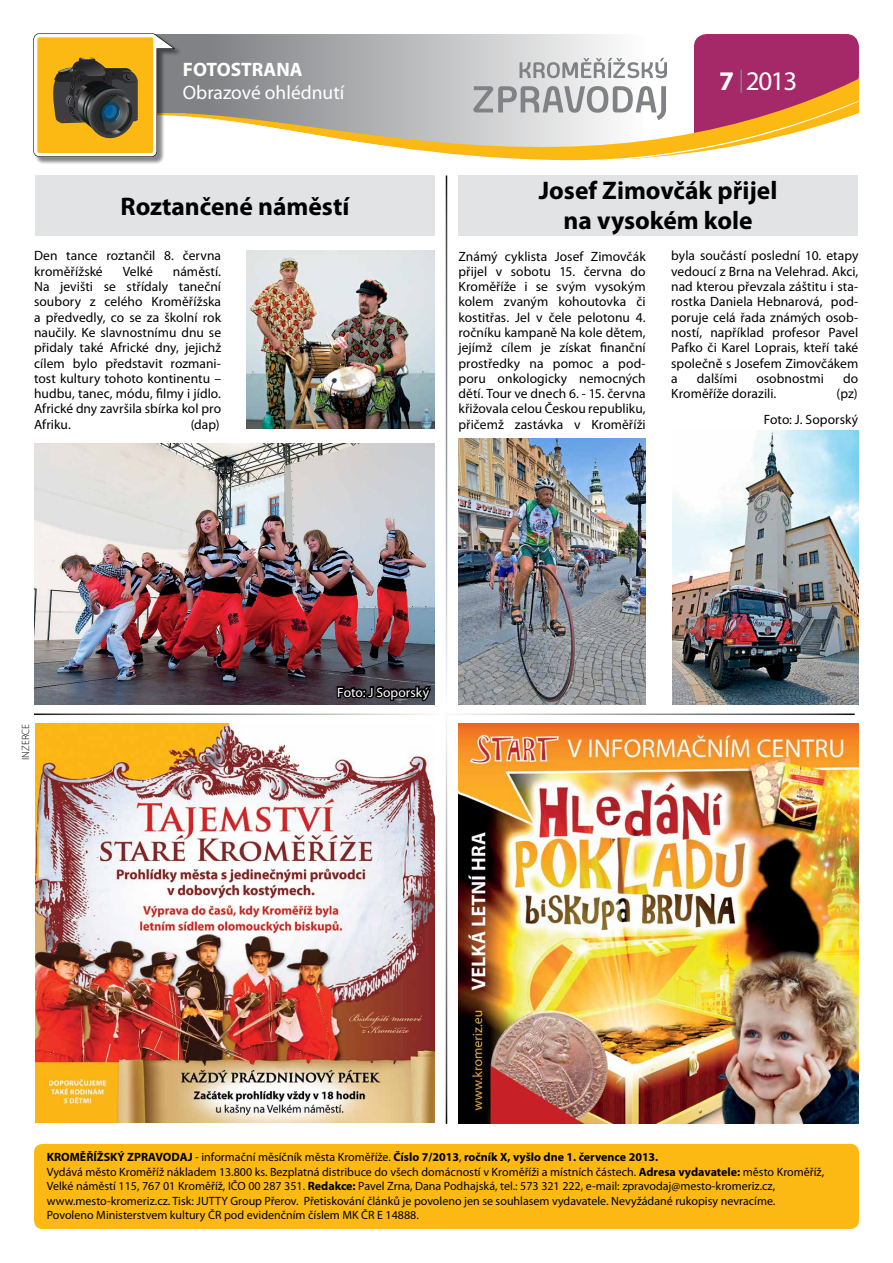
<style>
.page{position:relative;width:893px;height:1263px;background:#fff}
.page>*{position:absolute;margin:0;border:0;box-sizing:border-box;transform-origin:0 0}
.t1{font:27px "Myriad Pro";color:#fff}
.t2{font:700 25.5px/30.6px "Myriad Pro";color:#000;text-align:center}
.t3{font:19.5px "Myriad Pro";color:#fff}
.t4{font:700 19.5px "Myriad Pro";color:#fff}
.t5{font:13.5px/15.3px "Myriad Pro";letter-spacing:.005em;color:#000;text-align:justify}
.t6{font:13.5px "Myriad Pro";letter-spacing:.005em;color:#fff}
.t7{font:12px/14.4px "Myriad Pro";color:#000}
.t8{font:300 10.5px "Myriad Pro";color:#000}
.s1{font-weight:700}
</style>
<div class="page">
<svg style="left:182px;top:34px;width:432px;height:44px;background:#b0b2b3"></svg>
<div style="left:34px;top:1144px;width:825px;height:85px;background:#fdb913;border-radius:9px"></div>
<svg style="left:520px;top:58px;width:147px;height:20px"></svg>
<div style="left:694px;top:34px;width:165px;height:44px;background:#a52869"></div>
<svg style="left:182px;top:78px;width:677px;height:83px"></svg>
<div style="left:34px;top:34px;width:148px;height:131px;background:#000;opacity:.38"></div>
<hr style="left:740px;top:70px;width:2px;height:23px;background:#808285">
<div style="left:35px;top:35px;width:145px;height:129px;background:#000;opacity:.15"></div>
<svg style="left:33px;top:33px;width:141px;height:126px;background:#b19347"></svg>
<div style="left:458px;top:176px;width:400px;height:60px;background:#e2e3e4"></div>
<div style="left:35px;top:176px;width:400px;height:60px;background:#e2e3e4"></div>
<img style="left:247px;top:250px;width:188px;height:178px">
<img style="left:34px;top:443px;width:401px;height:261px">
<img style="left:672px;top:431px;width:186px;height:273px">
<img style="left:458px;top:439px;width:188px;height:265px">
<svg style="left:335px;top:670px;width:99px;height:35px;background:#35333b"></svg>
<img style="left:458px;top:724px;width:400px;height:400px">
<img style="left:36px;top:724px;width:398px;height:399px">
<h3 class="t4" style="left:183px;top:58px;width:121px">FOTOSTRANA</h3>
<h3 class="t3" style="left:183px;top:82px;width:163px">Obrazové ohlédnutí</h3>
<h2 class="t2" style="left:121px;top:192px;width:231px">Roztančené náměstí</h2>
<p class="t5" style="left:34px;top:248px;width:189px">Den tance roztančil 8. června kroměřížské</p>
<p class="t5" style="left:123px;top:264px;width:32px">Velké</p>
<p class="t5" style="left:34px;top:264px;width:189px;text-indent:139px">náměstí.<br>Na jevišti se střídaly taneční soubory z celého Kroměřížska a předvedly, co se za školní rok naučily. Ke slavnostnímu dnu se přidaly také Africké dny, jejichž cílem bylo představit rozmani&shy;tost kultury tohoto kontinentu – hudbu, tanec, módu, filmy i jídlo.<br>Africké dny završila sbírka kol pro Afriku.</p>
<p class="t5" style="left:191px;top:417px;width:30px">(dap)</p>
<h1 class="t1" style="left:719px;top:66px;width:80px"><span class="s1">7</span> 2013</h1>
<h2 class="t2" style="left:539px;top:175px;width:240px">Josef Zimovčák přijel na vysokém kole</h2>
<p class="t5" style="left:458px;top:249px;width:189px">Známý cyklista Josef Zimovčák přijel v sobotu 15. června do Kroměříže i se svým vysokým kolem zvaným kohoutovka či kostitřas. Jel v čele pelotonu 4. ročníku kampaně Na kole dětem, jejímž cílem je získat finanční prostředky na pomoc a pod&shy;poru onkologicky nemocných dětí. Tour ve dnech 6. - 15. června křižovala celou Českou republiku, přičemž zastávka v Kroměříži</p>
<p class="t5" style="left:671px;top:249px;width:189px">byla součástí poslední 10. etapy vedoucí z Brna na Velehrad. Akci, nad kterou převzala záštitu i sta&shy;rostka Daniela Hebnarová, pod&shy;poruje celá řada známých osob&shy;ností, například profesor Pavel Pafko či Karel Loprais, kteří také společně s Josefem Zimovčákem a</p>
<p class="t5" style="left:697px;top:371px;width:42px">dalšími</p>
<p class="t5" style="left:756px;top:371px;width:69px">osobnostmi</p>
<p class="t5" style="left:843px;top:371px;width:17px">do</p>
<p class="t5" style="left:671px;top:386px;width:107px">Kroměříže dorazili.</p>
<p class="t5" style="left:764px;top:381px;width:96px;line-height:25.8px;text-align:right">(pz)<br>Foto: J. Soporský</p>
<p class="t8" style="left:20px;top:760px;width:37px;rotate:-90deg">INZERCE</p>
<p class="t6" style="left:337px;top:685px;width:93px">Foto: J Soporský</p>
<p class="t7" style="left:47px;top:1150px;width:779px"><span class="s1">KROMĚŘÍŽSKÝ ZPRAVODAJ</span> - informační měsíčník města Kroměříže. <span class="s1">Číslo 7/2013</span>, <span class="s1">ročník X, vyšlo dne 1. července 2013.<br></span>Vydává město Kroměříž nákladem 13.800 ks. Bezplatná distribuce do všech domácností v Kroměříži a místních částech. <span class="s1">Adresa vydavatele:</span> město Kroměříž, Velké náměstí 115, 767 01 Kroměříž, IČO 00 287 351. <span class="s1">Redakce:</span> Pavel Zrna, Dana Podhajská, tel.: 573 321 222, e-mail: zpravodaj@mesto-kromeriz.cz, www.mesto-kromeriz.cz. Tisk: JUTTY Group Přerov. Přetiskování článků je povoleno jen se souhlasem vydavatele. Nevyžádané rukopisy nevracíme.<br>Povoleno Ministerstvem kultury ČR pod evidenčním číslem MK ČR E 14888.</p>
</div>
